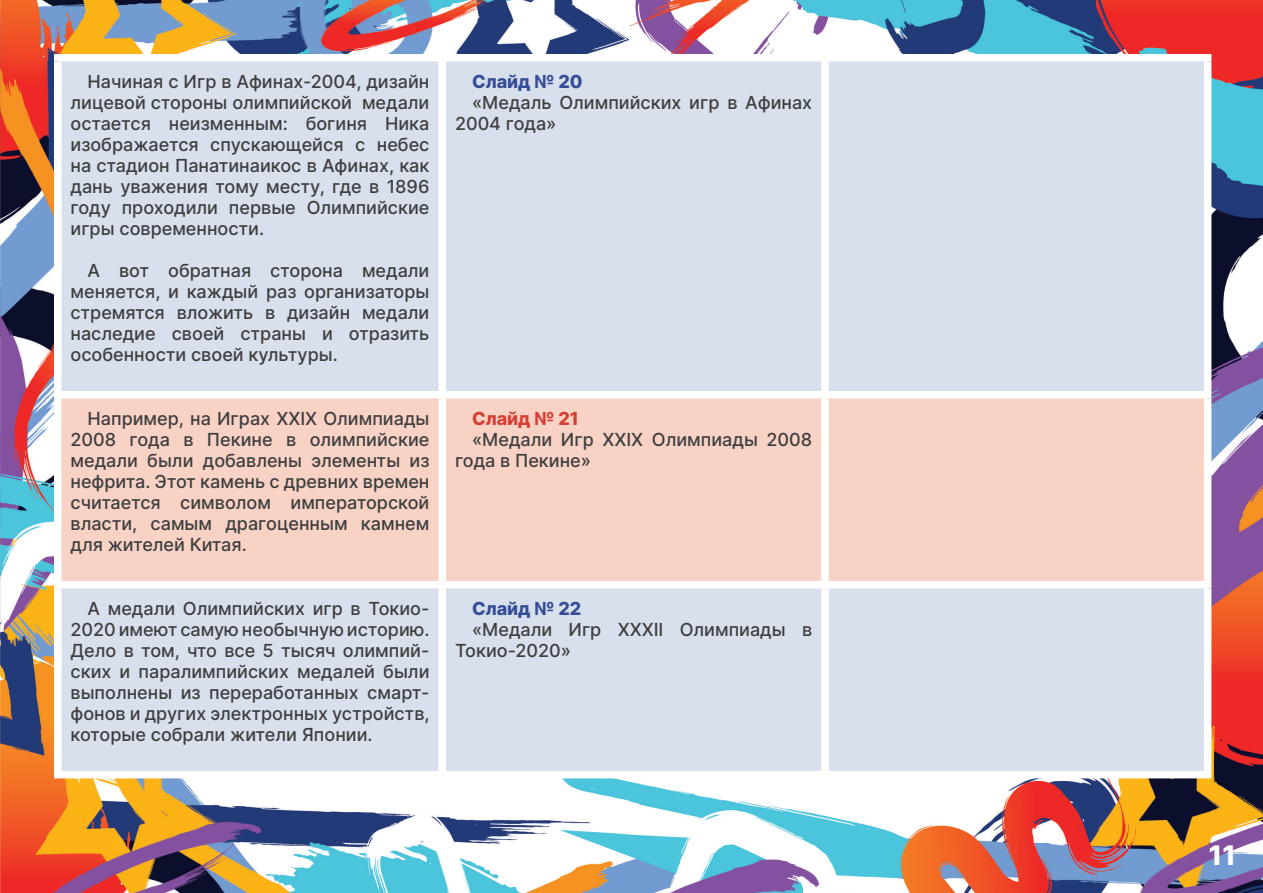
<style>
.page{position:relative;width:1263px;height:893px;background:#fff}
.page>*{position:absolute;margin:0;border:0;box-sizing:border-box;transform-origin:0 0}
.t1{font:800 27px "Inter";color:#fff}
.t2{font:500 18px/21px "Inter";color:#3e3e3f;text-align:justify}
.t3{font:800 18px "Inter";color:#354d96}
.t4{font:800 18px "Inter";color:#d53f33}
</style>
<div class="page">
<img style="left:0;top:0;width:1263px;height:893px">
<div style="left:62px;top:62px;width:1142px;height:709px;background:#d8e0ed"></div>
<div style="left:62px;top:398px;width:1142px;height:183px;background:#f7d2c5"></div>
<div style="left:438px;top:62px;width:8px;height:329px;background:#fff"></div>
<div style="left:821px;top:62px;width:8px;height:329px;background:#fff"></div>
<div style="left:438px;top:398px;width:8px;height:183px;background:#fff"></div>
<div style="left:821px;top:398px;width:8px;height:183px;background:#fff"></div>
<div style="left:438px;top:588px;width:8px;height:183px;background:#fff"></div>
<div style="left:821px;top:588px;width:8px;height:183px;background:#fff"></div>
<div style="left:54px;top:54px;width:388px;height:8px;background:#fff"></div>
<div style="left:54px;top:62px;width:8px;height:329px;background:#fff"></div>
<div style="left:442px;top:54px;width:383px;height:8px;background:#fff"></div>
<div style="left:825px;top:54px;width:386px;height:8px;background:#fff"></div>
<div style="left:1204px;top:62px;width:7px;height:329px;background:#fff"></div>
<div style="left:54px;top:391px;width:388px;height:7px;background:#fff"></div>
<div style="left:54px;top:398px;width:8px;height:183px;background:#fff"></div>
<div style="left:442px;top:391px;width:383px;height:7px;background:#fff"></div>
<div style="left:825px;top:391px;width:386px;height:7px;background:#fff"></div>
<div style="left:1204px;top:398px;width:7px;height:183px;background:#fff"></div>
<div style="left:54px;top:581px;width:388px;height:7px;background:#fff"></div>
<div style="left:54px;top:588px;width:8px;height:183px;background:#fff"></div>
<div style="left:442px;top:581px;width:383px;height:7px;background:#fff"></div>
<div style="left:825px;top:581px;width:386px;height:7px;background:#fff"></div>
<div style="left:1204px;top:588px;width:7px;height:183px;background:#fff"></div>
<div style="left:54px;top:771px;width:388px;height:7px;background:#fff"></div>
<div style="left:442px;top:771px;width:383px;height:7px;background:#fff"></div>
<div style="left:825px;top:771px;width:386px;height:7px;background:#fff"></div>
<p class="t2" style="left:71px;top:71px;width:360px;text-indent:17px">Начиная с Игр в Афинах-2004, дизайн лицевой стороны олимпийской медали остается неизменным: богиня Ника изображается спускающейся с небес на стадион Панатинаикос в Афинах, как дань уважения тому месту, где в 1896 году проходили первые Олимпийские игры современности.</p>
<p class="t2" style="left:71px;top:260px;width:360px;text-indent:17px">А вот обратная сторона медали меняется, и каждый раз организаторы стремятся вложить в дизайн медали наследие своей страны и отразить особенности своей культуры.</p>
<p class="t3" style="left:472px;top:68px;width:112px">Слайд № 20</p>
<p class="t2" style="left:455px;top:92px;width:359px;text-indent:17px">«Медаль Олимпийских игр в Афинах<br>2004 года»</p>
<p class="t2" style="left:71px;top:407px;width:360px;text-indent:17px">Например, на Играх XXIX Олимпиады 2008 года в Пекине в олимпийские медали были добавлены элементы из нефрита. Этот камень с древних времен считается символом императорской власти, самым драгоценным камнем для жителей Китая.</p>
<p class="t4" style="left:472px;top:405px;width:108px">Слайд № 21</p>
<p class="t2" style="left:455px;top:428px;width:359px;text-indent:17px">«Медали Игр XXIX Олимпиады 2008 года в Пекине»</p>
<p class="t2" style="left:71px;top:597px;width:361px;text-indent:17px">А медали Олимпийских игр в Токио-2020 имеют самую необычную историю.<br>Дело в том, что все 5 тысяч олимпий&shy;ских и паралимпийских медалей были выполнены из переработанных смарт&shy;фонов и других электронных устройств, которые собрали жители Японии.</p>
<p class="t3" style="left:472px;top:595px;width:111px">Слайд № 22</p>
<p class="t2" style="left:455px;top:618px;width:359px;text-indent:17px">«Медали Игр XXXII Олимпиады в<br>Токио-2020»</p>
<h1 class="t1" style="left:1209px;top:836px;width:28px">11</h1>
</div>
